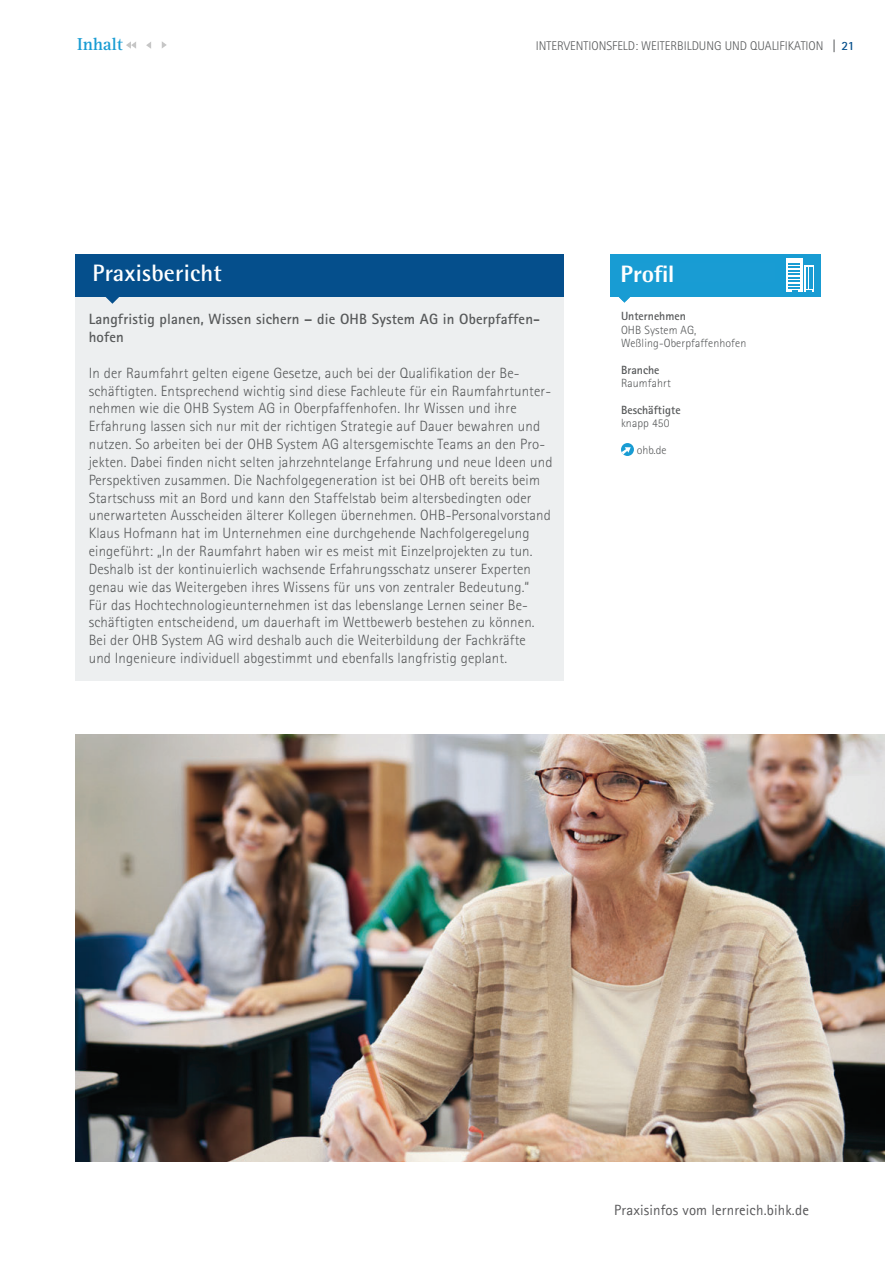
<style>
.page{position:relative;width:893px;height:1263px;background:#fff}
.page>*{position:absolute;margin:0;border:0;box-sizing:border-box;transform-origin:0 0}
.t1{font:700 23.7px "Agfa Rotis Semisans";letter-spacing:.01em;color:#fff}
.t2{font:800 23.7px "AT Rotis Semi Sans";color:#fff}
.t3{font:700 17.85px "Agfa Rotis Serif";color:#199cd3}
.t4{font:300 14.85px/17.9px "AT Rotis Sans Serif";letter-spacing:.01em;color:#57595a}
.t5{font:700 14.85px/17.9px "AT Rotis Sans Serif";letter-spacing:.01em;color:#57595a}
.t6{font:14.85px "Agfa Rotis Sans Serif";letter-spacing:.01em;color:#59595b}
.t7{font:300 12.6px "AT Rotis Sans Serif";color:#57595a}
.t8{font:300 11.85px/13.4px "AT Rotis Sans Serif";letter-spacing:.01em;color:#57595a}
.t9{font:700 11.85px "AT Rotis Sans Serif";color:#57595a}
.s1{font-family:"Frutiger";font-weight:400;font-stretch:condensed}
.s2{font-weight:700;color:#054f8c}
</style>
<div class="page">
<img style="left:76px;top:734px;width:808px;height:428px">
<div style="left:76px;top:283px;width:488px;height:398px;background:#edeff0"></div>
<div style="left:621px;top:443px;width:13px;height:13px;background:#199cd3;border-radius:50%"></div>
<svg style="left:621px;top:447px;width:10px;height:7px"></svg>
<svg style="left:802px;top:255px;width:18px;height:42px"></svg>
<div style="left:610px;top:254px;width:184px;height:43px;background:#189cd3"></div>
<svg style="left:619px;top:297px;width:11px;height:6px"></svg>
<div style="left:620px;top:263px;width:155px;height:19px;background:#199cd3"></div>
<div style="left:76px;top:255px;width:488px;height:42px;background:#054f8c"></div>
<svg style="left:105px;top:297px;width:14px;height:7px"></svg>
<div style="left:786px;top:259px;width:16px;height:33px;background:#fff"></div>
<svg style="left:805px;top:266px;width:9px;height:26px"></svg>
<svg style="left:788px;top:263px;width:12px;height:29px"></svg>
<svg style="left:807px;top:267px;width:5px;height:25px"></svg>
<svg style="left:126px;top:41px;width:10px;height:8px"></svg>
<svg style="left:146px;top:42px;width:5px;height:7px"></svg>
<svg style="left:162px;top:41px;width:5px;height:7px"></svg>
<p class="t3" style="left:77px;top:38px;width:47px">Inhalt</p>
<p class="t7" style="left:536px;top:41px;width:320px">INTERVENTIONSFELD: WEITERBILDUNG UND QUALIFIKATION <span class="s1">|</span> <span class="s2">21</span></p>
<h1 class="t1" style="left:93px;top:264px;width:131px">Praxisbericht</h1>
<h1 class="t2" style="left:620px;top:265px;width:55px">Profil</h1>
<p class="t5" style="left:89px;top:312px;width:453px">Langfristig planen, Wissen sichern – die OHB System AG in Oberpfaffen&shy;hofen</p>
<p class="t4" style="left:89px;top:365px;width:465px">In der Raumfahrt gelten eigene Gesetze, auch bei der Qualifikation der Be&shy;schäftigten. Entsprechend wichtig sind diese Fachleute für ein Raumfahrtunter&shy;nehmen wie die OHB System AG in Oberpfaffenhofen. Ihr Wissen und ihre Erfahrung lassen sich nur mit der richtigen Strategie auf Dauer bewahren und nutzen. So arbeiten bei der OHB System AG altersgemischte Teams an den Pro&shy;jekten. Dabei finden nicht selten jahrzehntelange Erfahrung und neue Ideen und Perspektiven zusammen. Die Nachfolgegeneration ist bei OHB oft bereits beim Startschuss mit an Bord und kann den Staffelstab beim altersbedingten oder unerwarteten Ausscheiden älterer Kollegen übernehmen. OHB-Personalvorstand Klaus Hofmann hat im Unternehmen eine durchgehende Nachfolgeregelung eingeführt: „In der Raumfahrt haben wir es meist mit Einzelprojekten zu tun.<br>Deshalb ist der kontinuierlich wachsende Erfahrungsschatz unserer Experten genau wie das Weitergeben ihres Wissens für uns von zentraler Bedeutung.“<br>Für das Hochtechnologieunternehmen ist das lebenslange Lernen seiner Be&shy;schäftigten entscheidend, um dauerhaft im Wettbewerb bestehen zu können.<br>Bei der OHB System AG wird deshalb auch die Weiterbildung der Fachkräfte<br>und Ingenieure individuell abgestimmt und ebenfalls langfristig geplant.</p>
<p class="t9" style="left:621px;top:312px;width:66px">Unternehmen</p>
<p class="t8" style="left:621px;top:324px;width:127px">OHB System AG,<br>Weßling-Oberpfaffenhofen</p>
<p class="t9" style="left:621px;top:365px;width:40px">Branche</p>
<p class="t8" style="left:621px;top:377px;width:51px">Raumfahrt</p>
<p class="t9" style="left:621px;top:405px;width:61px">Beschäftigte</p>
<p class="t8" style="left:621px;top:417px;width:50px">knapp 450</p>
<p class="t8" style="left:637px;top:444px;width:31px">ohb.de</p>
<p class="t6" style="left:614px;top:1201px;width:196px">Praxisinfos vom lernreich.bihk.de</p>
</div>
